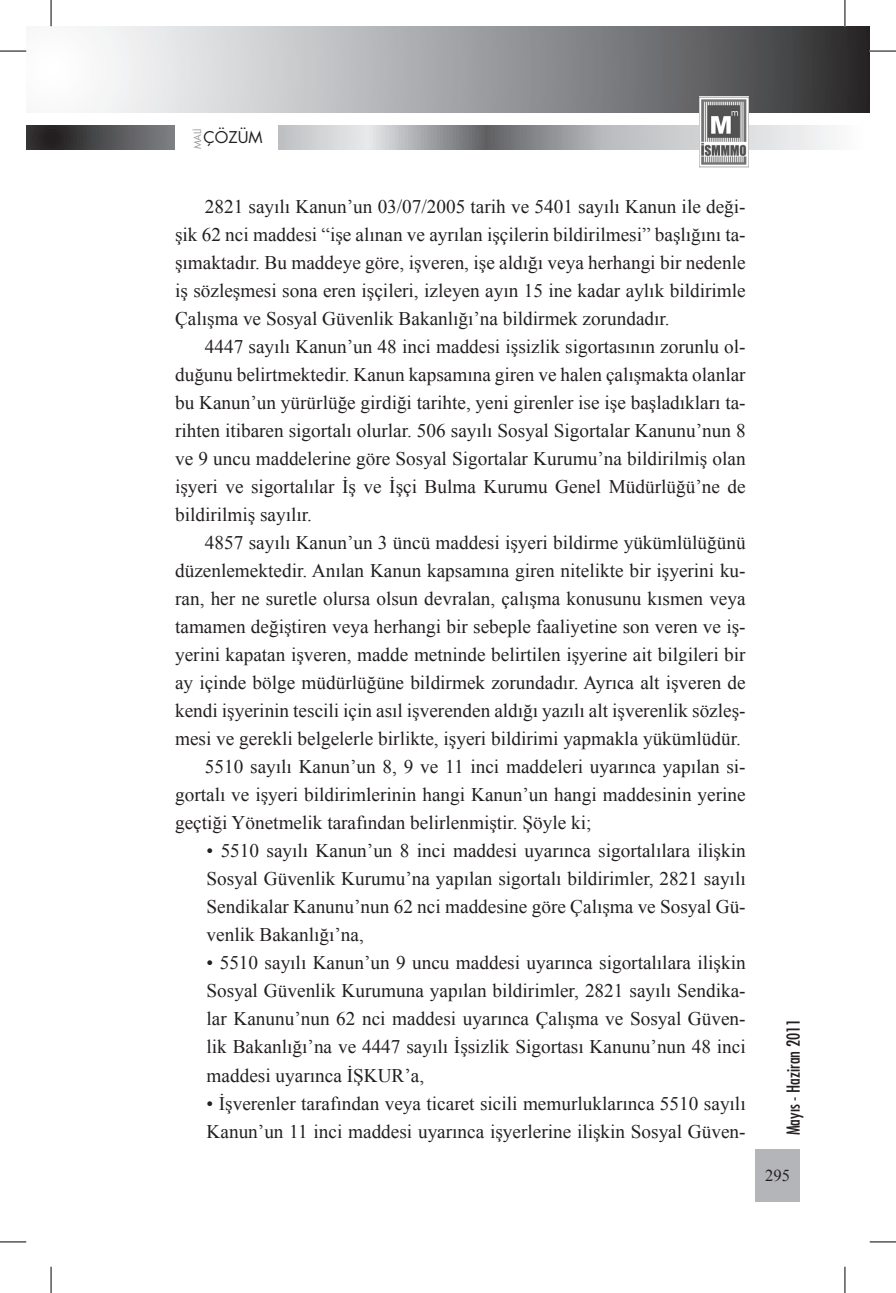
<style>
.page{position:relative;width:896px;height:1293px;background:#fff}
.page>*{position:absolute;margin:0;border:0;box-sizing:border-box;transform-origin:0 0}
.t1{font:19.25px/28px "Times New Roman";color:#231f20;text-align:justify}
.t2{font:17.5px "Futura Cond Nr Tr";color:#231f20}
.t3{font:16.62px "Times New Roman";color:#231f20}
.t4{font:15.75px "Futura Book Tr";color:#231f20}
.t5{font:9.62px "Futura Book Tr";color:#97999c}
</style>
<div class="page">
<svg style="left:26px;top:26px;width:844px;height:87px;background:#a1a2a4"></svg>
<svg style="left:26px;top:126px;width:806px;height:23px;background:#9fa0a2"></svg>
<div style="left:755px;top:1148px;width:45px;height:53px;background:#b4b5b8"></div>
<div style="left:175px;top:123px;width:103px;height:35px;background:#fff"></div>
<img style="left:699px;top:97px;width:49px;height:70px">
<svg style="left:0;top:51px;width:26px;height:1px"></svg>
<svg style="left:870px;top:51px;width:26px;height:1px"></svg>
<svg style="left:0;top:1241px;width:26px;height:1px"></svg>
<svg style="left:870px;top:1241px;width:26px;height:1px"></svg>
<svg style="left:51px;top:0;width:1px;height:26px"></svg>
<svg style="left:51px;top:1266px;width:1px;height:27px"></svg>
<svg style="left:844px;top:0;width:1px;height:26px"></svg>
<svg style="left:844px;top:1266px;width:1px;height:27px"></svg>
<p class="t5" style="left:191px;top:149px;width:22px;rotate:-90deg">MALİ</p>
<p class="t4" style="left:204px;top:126px;width:60px">ÇÖZÜM</p>
<p class="t1" style="left:175px;top:193px;width:572px;text-indent:30px">2821 sayılı Kanun’un 03/07/2005 tarih ve 5401 sayılı Kanun ile deği&shy;şik 62 nci maddesi “işe alınan ve ayrılan işçilerin bildirilmesi” başlığını ta&shy;şımaktadır. Bu maddeye göre, işveren, işe aldığı veya herhangi bir nedenle iş sözleşmesi sona eren işçileri, izleyen ayın 15 ine kadar aylık bildirimle Çalışma ve Sosyal Güvenlik Bakanlığı’na bildirmek zorundadır.</p>
<p class="t1" style="left:175px;top:333px;width:572px;text-indent:30px">4447 sayılı Kanun’un 48 inci maddesi işsizlik sigortasının zorunlu ol&shy;duğunu belirtmektedir. Kanun kapsamına giren ve halen çalışmakta olanlar bu Kanun’un yürürlüğe girdiği tarihte, yeni girenler ise işe başladıkları ta&shy;rihten itibaren sigortalı olurlar. 506 sayılı Sosyal Sigortalar Kanunu’nun 8 ve 9 uncu maddelerine göre Sosyal Sigortalar Kurumu’na bildirilmiş olan işyeri ve sigortalılar İş ve İşçi Bulma Kurumu Genel Müdürlüğü’ne de bildirilmiş sayılır.</p>
<p class="t1" style="left:175px;top:529px;width:572px;text-indent:30px">4857 sayılı Kanun’un 3 üncü maddesi işyeri bildirme yükümlülüğünü düzenlemektedir. Anılan Kanun kapsamına giren nitelikte bir işyerini ku&shy;ran, her ne suretle olursa olsun devralan, çalışma konusunu kısmen veya tamamen değiştiren veya herhangi bir sebeple faaliyetine son veren ve iş&shy;yerini kapatan işveren, madde metninde belirtilen işyerine ait bilgileri bir ay içinde bölge müdürlüğüne bildirmek zorundadır. Ayrıca alt işveren de kendi işyerinin tescili için asıl işverenden aldığı yazılı alt işverenlik sözleş&shy;mesi ve gerekli belgelerle birlikte, işyeri bildirimi yapmakla yükümlüdür.</p>
<p class="t1" style="left:175px;top:753px;width:572px;text-indent:30px">5510 sayılı Kanun’un 8, 9 ve 11 inci maddeleri uyarınca yapılan si&shy;gortalı ve işyeri bildirimlerinin hangi Kanun’un hangi maddesinin yerine geçtiği Yönetmelik tarafından belirlenmiştir. Şöyle ki;</p>
<p class="t1" style="left:207px;top:837px;width:540px">• 5510 sayılı Kanun’un 8 inci maddesi uyarınca sigortalılara ilişkin Sosyal Güvenlik Kurumu’na yapılan sigortalı bildirimler, 2821 sayılı Sendikalar Kanunu’nun 62 nci maddesine göre Çalışma ve Sosyal Gü&shy;venlik Bakanlığı’na,</p>
<p class="t1" style="left:207px;top:949px;width:540px">• 5510 sayılı Kanun’un 9 uncu maddesi uyarınca sigortalılara ilişkin Sosyal Güvenlik Kurumuna yapılan bildirimler, 2821 sayılı Sendika&shy;lar Kanunu’nun 62 nci maddesi uyarınca Çalışma ve Sosyal Güven&shy;lik Bakanlığı’na ve 4447 sayılı İşsizlik Sigortası Kanunu’nun 48 inci maddesi uyarınca İŞKUR’a,</p>
<p class="t1" style="left:207px;top:1089px;width:540px">• İşverenler tarafından veya ticaret sicili memurluklarınca 5510 sayılı<br>Kanun’un 11 inci maddesi uyarınca işyerlerine ilişkin Sosyal Güven-</p>
<p class="t2" style="left:782px;top:1135px;width:118px;rotate:-90deg">Mayıs - Haziran 2011</p>
<p class="t3" style="left:765px;top:1165px;width:26px">295</p>
</div>
